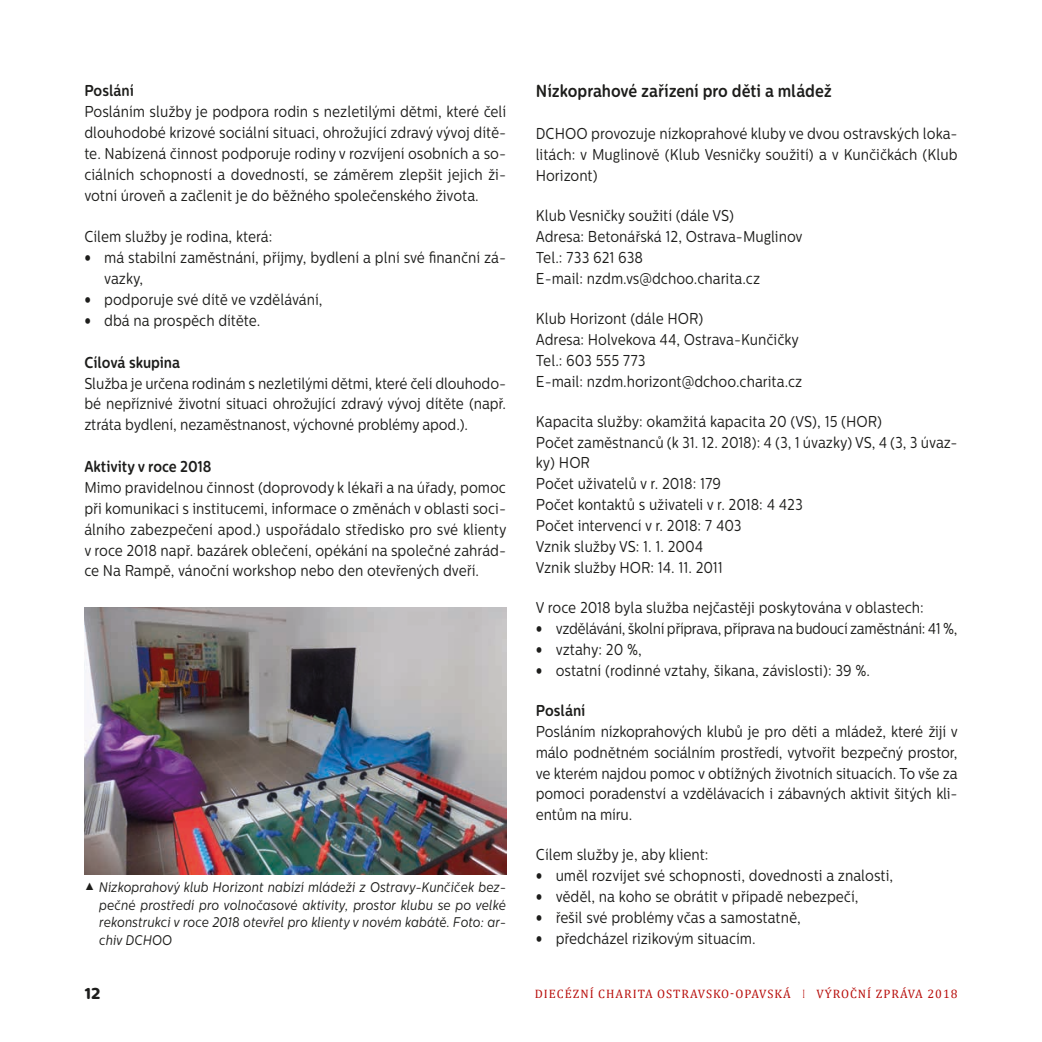
<style>
.page{position:relative;width:1042px;height:1042px;background:#fff}
.page>*{position:absolute;margin:0;border:0;box-sizing:border-box;transform-origin:0 0}
.t1{font:700 17.5px "Centrale Sans Rounded";color:#1d1d1b;scale:.85 1}
.t2{font:15.75px/20.8px "Centrale Sans Rounded";color:#1d1d1b;scale:.85 1}
.t3{font:15.75px "Centrale Sans Rounded";letter-spacing:-.025em;color:#1d1d1b;scale:.85 1}
.t4{font:700 15.75px "Centrale Sans Rounded";color:#1d1d1b;scale:.85 1}
.t5{font:800 15.75px "Centrale Sans Rounded";color:#1d1d1b}
.t6{font:italic 14px/17.5px "Centrale Sans Rounded";color:#1d1d1b;text-align:justify;scale:.85 1}
.t7{font:12.25px "Cambria";letter-spacing:.08em;color:#b80f0c}
.s1{font-family:"Calibri";font-weight:700}
.s2{font-family:"Times New Roman";font-style:normal;font-size:10.5px}
</style>
<div class="page">
<img style="left:84px;top:607px;width:422px;height:267px">
<p class="t4" style="left:84px;top:81px;width:60px">Poslání</p>
<p class="t2" style="left:84px;top:101px;width:498px;text-align:justify">Posláním služby je podpora rodin s nezletilými dětmi, které čelí dlouhodobé krizové sociální situaci, ohrožující zdravý vývoj dítě&shy;te. Nabízená činnost podporuje rodiny v rozvíjení osobních a so&shy;ciálních schopností a dovedností, se záměrem zlepšit jejich ži&shy;votní úroveň a začlenit je do běžného společenského života.</p>
<p class="t2" style="left:84px;top:226px;width:223px">Cílem služby je rodina, která:</p>
<p class="t2" style="left:104px;top:247px;width:474px;text-indent:-20px"><span class="s1">•</span> má stabilní zaměstnání, příjmy, bydlení a plní své finanční zá&shy;vazky,</p>
<p class="t2" style="left:84px;top:289px;width:282px"><span class="s1">•</span> podporuje své dítě ve vzdělávání,</p>
<p class="t2" style="left:84px;top:310px;width:206px"><span class="s1">•</span> dbá na prospěch dítěte.</p>
<p class="t4" style="left:84px;top:352px;width:114px">Cílová skupina</p>
<p class="t2" style="left:84px;top:373px;width:498px">Služba je určena rodinám s nezletilými dětmi, které čelí dlouhodo&shy;bé nepříznivé životní situaci ohrožující zdravý vývoj dítěte (např. ztráta bydlení, nezaměstnanost, výchovné problémy apod.).</p>
<p class="t4" style="left:84px;top:457px;width:151px">Aktivity v roce 2018</p>
<p class="t2" style="left:84px;top:477px;width:498px;text-align:justify">Mimo pravidelnou činnost (doprovody k lékaři a na úřady, pomoc při komunikaci s institucemi, informace o změnách v oblasti soci&shy;álního zabezpečení apod.) uspořádalo středisko pro své klienty v roce 2018 např. bazárek oblečení, opékání na společné zahrád&shy;ce Na Rampě, vánoční workshop nebo den otevřených dveří.</p>
<p class="t6" style="left:99px;top:878px;width:480px;text-indent:-15px"><span class="s2">▲</span> Nízkoprahový klub Horizont nabízí mládeži z Ostravy-Kunčiček bez&shy;pečné prostředí pro volnočasové aktivity, prostor klubu se po velké rekonstrukci v roce 2018 otevřel pro klienty v novém kabátě. Foto: ar&shy;chiv DCHOO</p>
<p class="t1" style="left:536px;top:81px;width:349px">Nízkoprahové zařízení pro děti a mládež</p>
<p class="t2" style="left:536px;top:123px;width:498px;text-align:justify">DCHOO provozuje nízkoprahové kluby ve dvou ostravských loka&shy;litách: v Muglinově (Klub Vesničky soužití) a v Kunčičkách (Klub Horizont)</p>
<p class="t2" style="left:536px;top:205px;width:315px">Klub Vesničky soužití (dále VS)<br>Adresa: Betonářská 12, Ostrava-Muglinov<br>Tel. : 733 621 638<br>E-mail: nzdm.vs@dchoo.charita.cz</p>
<p class="t2" style="left:536px;top:308px;width:315px">Klub Horizont (dále HOR)<br>Adresa: Holvekova 44, Ostrava-Kunčičky<br>Tel. : 603 555 773<br>E-mail: nzdm. horizont@dchoo.charita.cz</p>
<p class="t2" style="left:536px;top:411px;width:498px">Kapacita služby: okamžitá kapacita 20 (VS), 15 (HOR)<br>Počet zaměstnanců (k 31. 12. 2018): 4 (3, 1 úvazky) VS, 4 (3, 3 úvaz&shy;ky) HOR<br>Počet uživatelů v r. 2018: 179<br>Počet kontaktů s uživateli v r. 2018: 4 423<br>Počet intervencí v r. 2018: 7 403<br>Vznik služby VS: 1. 1. 2004<br>Vznik služby HOR: 14. 11. 2011</p>
<p class="t2" style="left:536px;top:597px;width:458px">V roce 2018 byla služba nejčastěji poskytována v oblastech:</p>
<p class="t3" style="left:536px;top:619px;width:498px"><span class="s1">•</span> vzdělávání, školní příprava, příprava na budoucí zaměstnání: 41 %,</p>
<p class="t2" style="left:536px;top:639px;width:126px"><span class="s1">•</span> vztahy: 20 %,</p>
<p class="t2" style="left:536px;top:660px;width:392px"><span class="s1">•</span> ostatní (rodinné vztahy, šikana, závislosti): 39 %.</p>
<p class="t4" style="left:536px;top:701px;width:60px">Poslání</p>
<p class="t2" style="left:536px;top:721px;width:498px;text-align:justify">Posláním nízkoprahových klubů je pro děti a mládež, které žijí v málo podnětném sociálním prostředí, vytvořit bezpečný prostor, ve kterém najdou pomoc v obtížných životních situacích. To vše za pomoci poradenství a vzdělávacích i zábavných aktivit šitých kli&shy;entům na míru.</p>
<p class="t2" style="left:536px;top:844px;width:205px">Cílem služby je, aby klient:</p>
<p class="t2" style="left:536px;top:865px;width:422px"><span class="s1">•</span> uměl rozvíjet své schopnosti, dovednosti a znalosti,</p>
<p class="t2" style="left:536px;top:886px;width:381px"><span class="s1">•</span> věděl, na koho se obrátit v případě nebezpečí,</p>
<p class="t2" style="left:536px;top:907px;width:313px"><span class="s1">•</span> řešil své problémy včas a samostatně,</p>
<p class="t2" style="left:536px;top:928px;width:258px"><span class="s1">•</span> předcházel rizikovým situacím.</p>
<p class="t5" style="left:84px;top:983px;width:18px">12</p>
<p class="t7" style="left:535px;top:986px;width:424px">DIECÉZNÍ CHARITA OSTRAVSKO-OPAVSKÁ I VÝROČNÍ ZPRÁVA 2018</p>
</div>
